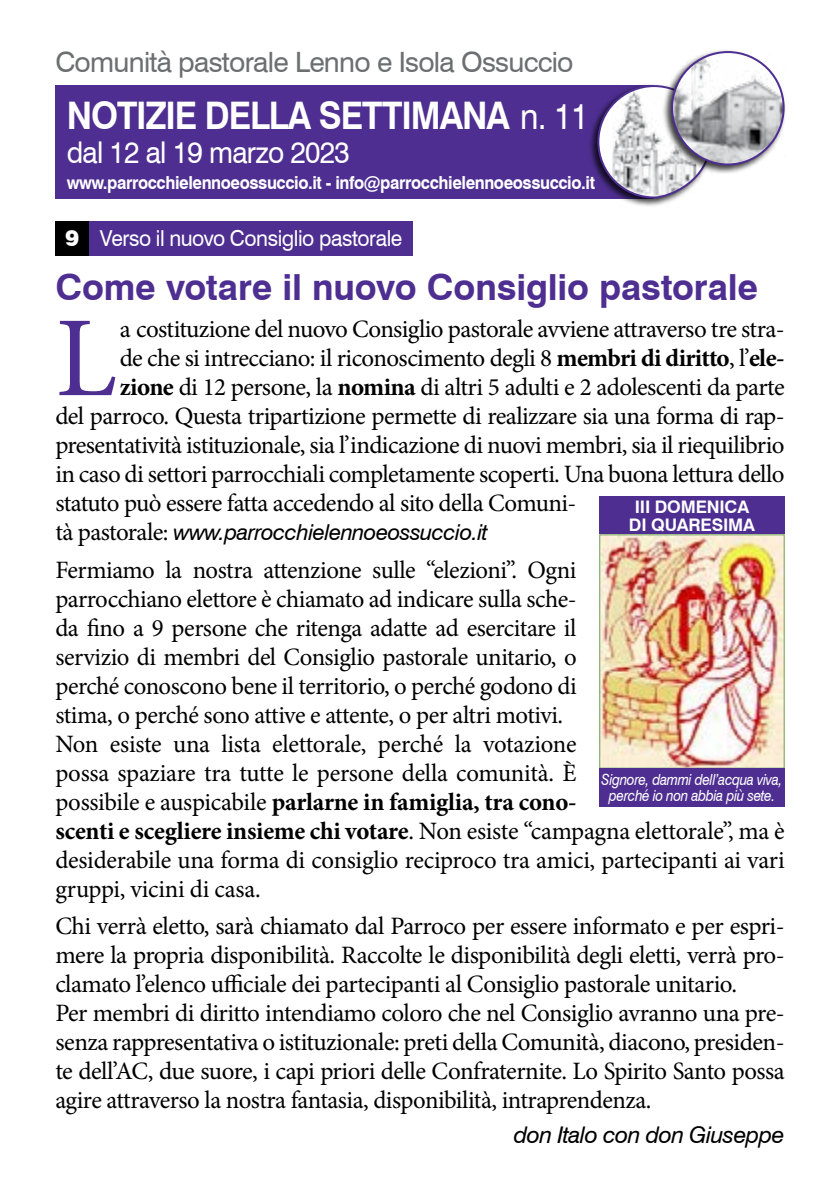
<style>
.page{position:relative;width:840px;height:1191px;background:#fff}
.page>*{position:absolute;margin:0;border:0;box-sizing:border-box;transform-origin:0 0}
.t1{font:114.2px "Minion Pro";color:#4e2f91}
.t2{font:700 38px "Swiss 721 BT";letter-spacing:-.03em;color:#fff;scale:.9 1}
.t3{font:700 36px "Swiss 721 BT";letter-spacing:-.005em;color:#4e2f91}
.t4{font:30px "Swiss 721 BT";letter-spacing:-.025em;color:#fff;scale:.93 1}
.t5{font:28px "Swiss 721 BT";letter-spacing:-.025em;color:#6d6e71}
.t6{font:25px/29px "Minion Pro";letter-spacing:-.02em;color:#000}
.t7{font:italic 23px "Swiss 721 BT";letter-spacing:-.025em;color:#000}
.t8{font:italic 22px "Swiss 721 BT";letter-spacing:-.025em;color:#000}
.t9{font:22px "Swiss 721 BT";letter-spacing:-.02em;color:#fff;scale:.95 1}
.t10{font:700 18px "Swiss 721 BT";letter-spacing:-.025em;color:#fff;scale:.93 1}
.t11{font:700 17.2px/17.2px "Swiss 721 BT";letter-spacing:-.01em;color:#fff}
.t12{font:italic 15.4px/16.4px "Swiss 721 BT";letter-spacing:-.025em;color:#fff;text-align:center;scale:.88 1}
.s1{font-weight:400;font-size:36px}
.s2{font-weight:900}
.s3{font-weight:700}
.s4{font-family:"Minion Pro";font-style:normal;font-size:25px}
</style>
<div class="page">
<div style="left:55px;top:85px;width:598px;height:113px;background:#4e2f91"></div>
<div style="left:588px;top:83px;width:124px;height:124px;background:#000;opacity:.75"></div>
<svg style="left:598px;top:86px;width:111px;height:111px"></svg>
<img style="left:611px;top:86px;width:85px;height:111px">
<div style="left:662px;top:49px;width:124px;height:124px;background:#000;opacity:.75"></div>
<img style="left:672px;top:52px;width:110px;height:111px">
<div style="left:670px;top:51px;width:114px;height:114px;border:2px solid #4e2f91;border-radius:50%"></div>
<div style="left:55px;top:221px;width:34px;height:34px;background:#000"></div>
<div style="left:89px;top:221px;width:323px;height:34px;background:#4e2f91"></div>
<div style="left:599px;top:496px;width:185px;height:38px;background:#4e2f91"></div>
<img style="left:601px;top:536px;width:181px;height:230px">
<div style="left:599px;top:534px;width:185px;height:234px;border:1px solid #6ca061"></div>
<div style="left:599px;top:768px;width:185px;height:38px;background:#4e2f91"></div>
<p class="t5" style="left:55px;top:45px;width:519px">Comunità pastorale Lenno e Isola Ossuccio</p>
<h2 class="t2" style="left:67px;top:92px;width:581px">NOTIZIE DELLA SETTIMANA <span class="s1">n. 11</span></h2>
<p class="t4" style="left:67px;top:134px;width:306px">dal 12 al 19 marzo 2023</p>
<p class="t10" style="left:67px;top:172px;width:569px">www.parrocchielennoeossuccio.it - info@parrocchielennoeossuccio.it</p>
<p class="t9" style="left:65px;top:225px;width:356px"><span class="s2">9</span> Verso il nuovo Consiglio pastorale</p>
<h3 class="t3" style="left:55px;top:265px;width:703px">Come votare il nuovo Consiglio pastorale</h3>
<h1 class="t1" style="left:55px;top:282px;width:63px">L</h1>
<p class="t6" style="left:120px;top:315px;width:666px">a costituzione del nuovo Consiglio pastorale avviene attraverso tre stra-</p>
<p class="t6" style="left:120px;top:344px;width:666px">de che si intrecciano: il riconoscimento degli 8 <span class="s3">membri di diritto</span>, l’<span class="s3">ele-</span></p>
<p class="t6" style="left:120px;top:373px;width:666px"><span class="s3">zione</span> di 12 persone, la <span class="s3">nomina</span> di altri 5 adulti e 2 adolescenti da parte</p>
<p class="t6" style="left:55px;top:402px;width:730px">del parroco. Questa tripartizione permette di realizzare sia una forma di rap-</p>
<p class="t6" style="left:55px;top:431px;width:730px">presentatività istituzionale, sia l’indicazione di nuovi membri, sia il riequilibrio</p>
<p class="t6" style="left:55px;top:460px;width:730px">in caso di settori parrocchiali completamente scoperti. Una buona lettura dello</p>
<p class="t6" style="left:55px;top:489px;width:522px">statuto può essere fatta accedendo al sito della Comuni-</p>
<p class="t8" style="left:55px;top:519px;width:433px"><span class="s4">tà pastorale:</span> www.parrocchielennoeossuccio.it</p>
<p class="t6" style="left:55px;top:555px;width:730px">Fermiamo la nostra attenzione sulle “elezioni”. Ogni<br>parrocchiano elettore è chiamato ad indicare sulla sche-<br>da fino a 9 persone che ritenga adatte ad esercitare il<br>servizio di membri del Consiglio pastorale unitario, o<br>perché conoscono bene il territorio, o perché godono di<br>stima, o perché sono attive e attente, o per altri motivi.<br>Non esiste una lista elettorale, perché la votazione<br>possa spaziare tra tutte le persone della comunità. è<br>possibile e auspicabile <span class="s3">parlarne in famiglia, tra cono-<br>scenti e scegliere insieme chi votare</span>. Non esiste “campagna elettorale”, ma è desiderabile una forma di consiglio reciproco tra amici, partecipanti ai vari gruppi, vicini di casa.</p>
<p class="t6" style="left:55px;top:912px;width:730px">Chi verrà eletto, sarà chiamato dal Parroco per essere informato e per espri&shy;mere la propria disponibilità. Raccolte le disponibilità degli eletti, verrà pro&shy;clamato l’elenco ufficiale dei partecipanti al Consiglio pastorale unitario.<br>Per membri di diritto intendiamo coloro che nel Consiglio avranno una pre&shy;senza rappresentativa o istituzionale: preti della Comunità, diacono, presiden&shy;te dell’AC, due suore, i capi priori delle Confraternite. Lo Spirito Santo possa agire attraverso la nostra fantasia, disponibilità, intraprendenza.</p>
<p class="t7" style="left:513px;top:1121px;width:272px">don Italo con don Giuseppe</p>
<p class="t11" style="left:628px;top:498px;width:122px;text-indent:6px">III DOMENICA di Quaresima</p>
<p class="t12" style="left:601px;top:771px;width:207px">Signore, dammi dell’acqua viva, perché io non abbia più sete.</p>
</div>
